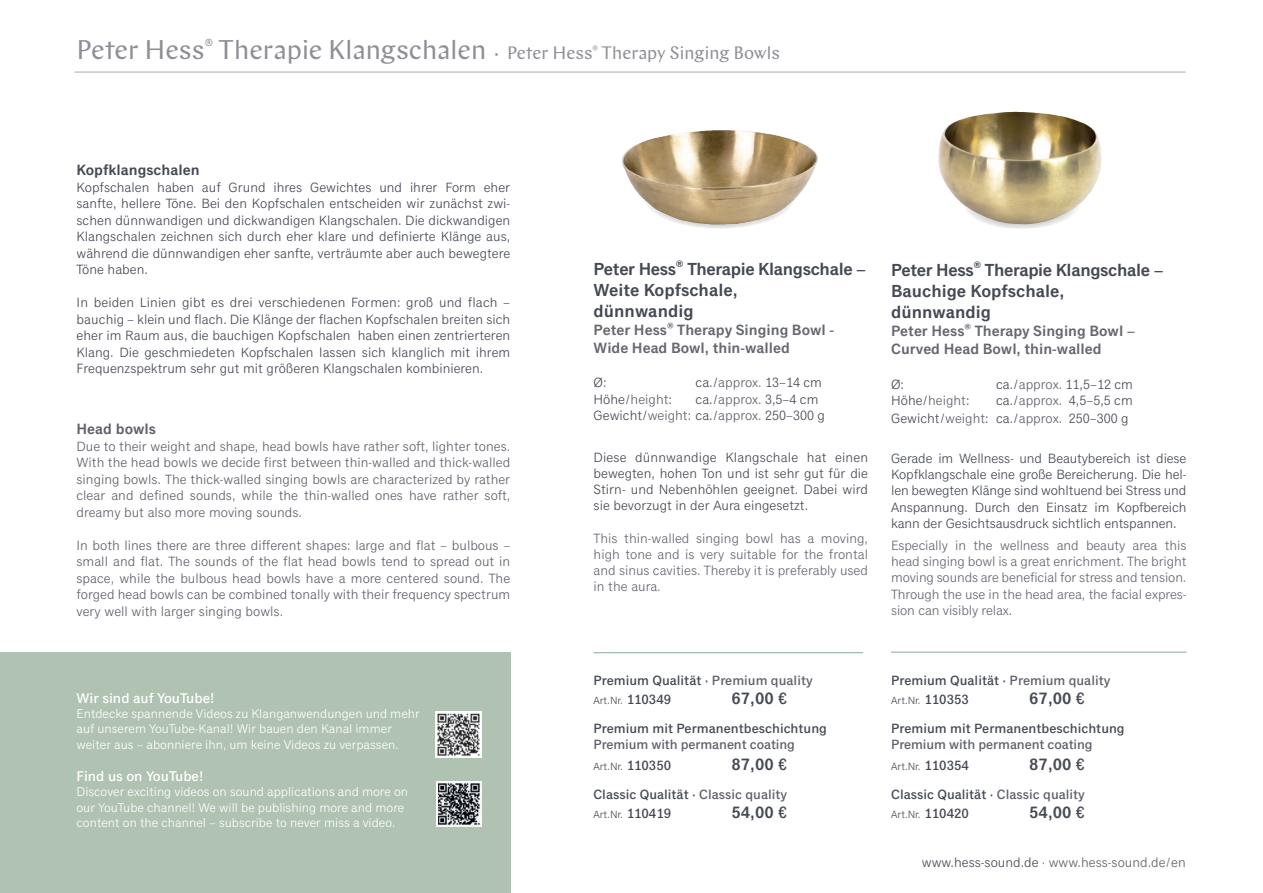
<style>
.page{position:relative;width:1263px;height:893px;background:#fff}
.page>*{position:absolute;margin:0;border:0;box-sizing:border-box;transform-origin:0 0}
.t1{font:27px "Chap";color:#8e8e96}
.t2{font:600 17.55px/21px "Classic Grotesque Pro";letter-spacing:-.02em;color:#444953}
.t3{font:600 16.5px "Classic Grotesque Pro";color:#444953}
.t4{font:600 15px/18px "Classic Grotesque Pro";color:#656771}
.t5{font:600 15px "Classic Grotesque Pro";color:#444953}
.t6{font:600 15px "Classic Grotesque Pro";color:#5e616a}
.t7{font:500 14.25px "Classic Grotesque Pro";color:#fff}
.t8{font:13.5px/16.5px "Classic Grotesque Pro";color:#444953;text-align:justify}
.t9{font:13.5px/16.5px "Classic Grotesque Pro";color:#5e616a;text-align:justify}
.t10{font:13.5px/16.2px "Classic Grotesque Pro";letter-spacing:-.01em;color:#656771;text-align:justify}
.t11{font:500 13.5px "Classic Grotesque Pro";color:#444953}
.t12{font:500 13.5px "Classic Grotesque Pro";letter-spacing:-.01em;color:#5e616a}
.t13{font:12.75px/15.3px "Classic Grotesque Pro";color:#fff}
.t14{font:10.5px "Classic Grotesque Pro";color:#444953}
.s1{font-size:18px}
.s2{color:#5e616a}
.s3{font-weight:500;font-size:13.5px}
.s4{font-weight:500}
.s5{color:#444953}
</style>
<div class="page">
<hr style="left:74px;top:72px;width:1111px;height:1px;background:#a9a9af">
<img style="left:963px;top:178px;width:116px;height:51px">
<img style="left:644px;top:167px;width:151px;height:61px">
<img style="left:938px;top:112px;width:74px;height:71px">
<img style="left:622px;top:130px;width:90px;height:68px">
<hr style="left:594px;top:652px;width:269px;height:1px;background:#85a89f">
<hr style="left:891px;top:652px;width:295px;height:1px;background:#85a89f">
<div style="left:0;top:652px;width:510px;height:241px;background:#b0c2b2"></div>
<div style="left:436px;top:781px;width:46px;height:46px;background:#fff"></div>
<img style="left:438px;top:783px;width:43px;height:44px">
<div style="left:436px;top:711px;width:46px;height:46px;background:#fff"></div>
<img style="left:437px;top:713px;width:43px;height:43px">
<h1 class="t1" style="left:77px;top:32px;width:705px">Peter Hess<sup>®</sup> Therapie Klangschalen <span class="s1">· Peter Hess</span><sup>®</sup> <span class="s1">Therapy Singing Bowls</span></h1>
<p class="t5" style="left:77px;top:161px;width:125px">Kopfklangschalen</p>
<p class="t8" style="left:77px;top:179px;width:435px">Kopfschalen haben auf Grund ihres Gewichtes und ihrer Form eher sanfte, hellere Töne. Bei den Kopfschalen entscheiden wir zunächst zwi&shy;schen dünnwandigen und dickwandigen Klangschalen. Die dickwandigen Klangschalen zeichnen sich durch eher klare und definierte Klänge aus, während die dünnwandigen eher sanfte, verträumte aber auch bewegtere Töne haben.</p>
<p class="t8" style="left:77px;top:294px;width:435px">In beiden Linien gibt es drei verschiedenen Formen: groß und flach – bauchig – klein und flach. Die Klänge der flachen Kopfschalen breiten sich eher im Raum aus, die bauchigen Kopfschalen haben einen zentrierteren Klang. Die geschmiedeten Kopfschalen lassen sich klanglich mit ihrem Frequenzspektrum sehr gut mit größeren Klangschalen kombinieren.</p>
<p class="t6" style="left:77px;top:420px;width:81px">Head bowls</p>
<p class="t9" style="left:77px;top:438px;width:435px">Due to their weight and shape, head bowls have rather soft, lighter tones.<br>With the head bowls we decide first between thin-walled and thick-walled singing bowls. The thick-walled singing bowls are characterized by rather clear and defined sounds, while the thin-walled ones have rather soft, dreamy but also more moving sounds.</p>
<p class="t9" style="left:77px;top:537px;width:435px">In both lines there are three different shapes: large and flat – bulbous – small and flat. The sounds of the flat head bowls tend to spread out in space, while the bulbous head bowls have a more centered sound. The forged head bowls can be combined tonally with their frequency spectrum very well with larger singing bowls.</p>
<p class="t7" style="left:77px;top:689px;width:139px">Wir sind auf YouTube!</p>
<p class="t13" style="left:77px;top:706px;width:345px">Entdecke spannende Videos zu Klanganwendungen und mehr auf unserem YouTube-Kanal! Wir bauen den Kanal immer weiter aus – abonniere ihn, um keine Videos zu verpassen.</p>
<p class="t7" style="left:77px;top:767px;width:128px">Find us on YouTube!</p>
<p class="t13" style="left:77px;top:784px;width:333px">Discover exciting videos on sound applications and more on our YouTube channel! We will be publishing more and more content on the channel – subscribe to never miss a video.</p>
<p class="t2" style="left:594px;top:259px;width:274px">Peter Hess<sup>®</sup> Therapie Klangschale –<br>Weite Kopfschale,<br>dünnwandig</p>
<p class="t4" style="left:594px;top:321px;width:242px">Peter Hess<sup>®</sup> Therapy Singing Bowl -<br>Wide Head Bowl, thin-walled</p>
<p class="t8" style="left:594px;top:375px;width:14px">Ø:</p>
<p class="t8" style="left:696px;top:375px;width:128px">ca./<span class="s2">approx.</span> 13–14 cm</p>
<p class="t8" style="left:594px;top:391px;width:80px">Höhe/<span class="s2">height</span>:</p>
<p class="t8" style="left:594px;top:391px;width:233px;text-indent:102px">ca./<span class="s2">approx.</span> 3,5–4 cm<br>Gewicht/<span class="s2">weight</span>: ca./<span class="s2">approx.</span> 250–300 g</p>
<p class="t8" style="left:594px;top:449px;width:276px">Diese dünnwandige Klangschale hat einen bewegten, hohen Ton und ist sehr gut für die Stirn- und Nebenhöhlen geeignet. Dabei wird sie bevorzugt in der Aura eingesetzt.</p>
<p class="t10" style="left:594px;top:530px;width:276px">This thin-walled singing bowl has a moving, high tone and is very suitable for the frontal and sinus cavities. Thereby it is preferably used in the aura.</p>
<p class="t11" style="left:593px;top:672px;width:221px">Premium Qualität · <span class="s2">Premium quality</span></p>
<p class="t14" style="left:593px;top:694px;width:79px">Art.Nr. <span class="s3">110349</span></p>
<p class="t3" style="left:731px;top:688px;width:57px">67,00 <span class="s4">€</span></p>
<p class="t11" style="left:593px;top:720px;width:235px">Premium mit Permanentbeschichtung</p>
<p class="t12" style="left:593px;top:736px;width:203px">Premium with permanent coating</p>
<p class="t14" style="left:593px;top:760px;width:79px">Art.Nr. <span class="s3">110350</span></p>
<p class="t3" style="left:731px;top:754px;width:57px">87,00 <span class="s4">€</span></p>
<p class="t11" style="left:593px;top:786px;width:195px">Classic Qualität · <span class="s2">Classic quality</span></p>
<p class="t14" style="left:593px;top:808px;width:79px">Art.Nr. <span class="s3">110419</span></p>
<p class="t3" style="left:731px;top:802px;width:57px">54,00 <span class="s4">€</span></p>
<p class="t2" style="left:891px;top:260px;width:274px">Peter Hess<sup>®</sup> Therapie Klangschale –<br>Bauchige Kopfschale, dünnwandig</p>
<p class="t4" style="left:891px;top:322px;width:246px">Peter Hess<sup>®</sup> Therapy Singing Bowl –<br>Curved Head Bowl, thin-walled</p>
<p class="t8" style="left:891px;top:376px;width:14px">Ø:</p>
<p class="t8" style="left:996px;top:376px;width:138px">ca./<span class="s2">approx.</span> 11,5–12 cm</p>
<p class="t8" style="left:891px;top:392px;width:80px">Höhe/<span class="s2">height</span>:</p>
<p class="t8" style="left:891px;top:391px;width:243px;line-height:18px;text-indent:105px">ca./<span class="s2">approx.</span> 4,5–5,5 cm<br>Gewicht/<span class="s2">weight</span>: ca./<span class="s2">approx.</span> 250–300 g</p>
<p class="t8" style="left:891px;top:450px;width:297px">Gerade im Wellness- und Beautybereich ist diese Kopfklangschale eine große Bereicherung. Die hel&shy;len bewegten Klänge sind wohltuend bei Stress und Anspannung. Durch den Einsatz im Kopfbereich kann der Gesichtsausdruck sichtlich entspannen.</p>
<p class="t10" style="left:891px;top:537px;width:297px">Especially in the wellness and beauty area this head singing bowl is a great enrichment. The bright moving sounds are beneficial for stress and tension.<br>Through the use in the head area, the facial expres&shy;sion can visibly relax.</p>
<p class="t11" style="left:891px;top:672px;width:221px">Premium Qualität · <span class="s2">Premium quality</span></p>
<p class="t14" style="left:891px;top:694px;width:79px">Art.Nr. <span class="s3">110353</span></p>
<p class="t3" style="left:1029px;top:688px;width:57px">67,00 <span class="s4">€</span></p>
<p class="t11" style="left:891px;top:720px;width:235px">Premium mit Permanentbeschichtung</p>
<p class="t12" style="left:891px;top:736px;width:203px">Premium with permanent coating</p>
<p class="t14" style="left:891px;top:760px;width:79px">Art.Nr. <span class="s3">110354</span></p>
<p class="t3" style="left:1029px;top:754px;width:57px">87,00 <span class="s4">€</span></p>
<p class="t11" style="left:891px;top:786px;width:195px">Classic Qualität · <span class="s2">Classic quality</span></p>
<p class="t14" style="left:891px;top:808px;width:79px">Art.Nr. <span class="s3">110420</span></p>
<p class="t3" style="left:1029px;top:802px;width:57px">54,00 <span class="s4">€</span></p>
<p class="t9" style="left:922px;top:854px;width:265px"><span class="s5">www.hess-sound.de</span> · www.hess-sound.de/en</p>
</div>
